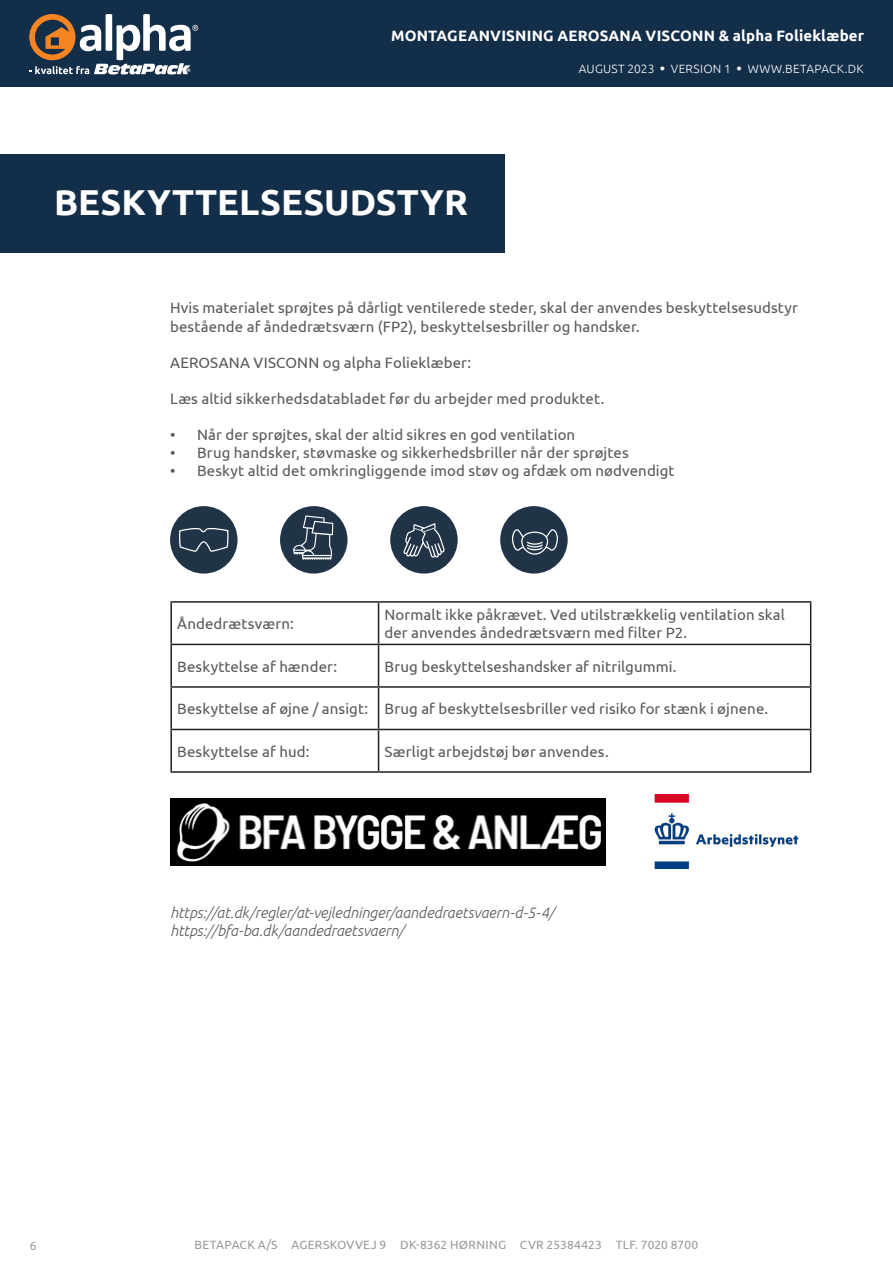
<style>
.page{position:relative;width:893px;height:1263px;background:#fff}
.page>*{position:absolute;margin:0;border:0;box-sizing:border-box;transform-origin:0 0}
.t1{font:700 36px "Ubuntu";letter-spacing:.005em;color:#fff}
.t2{font:15px/18px "Ubuntu";letter-spacing:.01em;color:#57585a}
.t3{font:italic 300 15px "Ubuntu";color:#57585a}
.t4{font:700 15px "Ubuntu";letter-spacing:.01em;color:#fff}
.t5{font:12px "Ubuntu";letter-spacing:.02em;color:#97999c}
.t6{font:300 12px "Ubuntu";letter-spacing:.02em;color:#fff}
.s1{font-family:"Calibri";font-weight:400;font-size:9px}
</style>
<div class="page">
<div style="left:0;top:0;width:893px;height:86px;background:#132e49"></div>
<svg style="left:29px;top:14px;width:169px;height:60px"></svg>
<img style="left:655px;top:794px;width:144px;height:75px">
<img style="left:171px;top:798px;width:435px;height:67px">
<div style="left:390px;top:506px;width:68px;height:68px;background:#213347;border-radius:50%"></div>
<svg style="left:403px;top:523px;width:42px;height:35px"></svg>
<div style="left:280px;top:506px;width:67px;height:68px;background:#213347;border-radius:50%"></div>
<svg style="left:293px;top:515px;width:40px;height:45px"></svg>
<div style="left:500px;top:506px;width:68px;height:68px;background:#213347;border-radius:50%"></div>
<svg style="left:512px;top:529px;width:46px;height:26px"></svg>
<div style="left:170px;top:506px;width:68px;height:68px;background:#213347;border-radius:50%"></div>
<svg style="left:179px;top:528px;width:50px;height:24px"></svg>
<hr style="left:170px;top:601px;width:209px;height:2px;background:#231f20">
<hr style="left:170px;top:603px;width:2px;height:41px;background:#231f20">
<hr style="left:379px;top:601px;width:432px;height:2px;background:#231f20">
<hr style="left:378px;top:603px;width:1px;height:41px;background:#231f20">
<hr style="left:810px;top:603px;width:1px;height:41px;background:#231f20">
<hr style="left:170px;top:644px;width:209px;height:1px;background:#231f20">
<hr style="left:170px;top:645px;width:2px;height:41px;background:#231f20">
<hr style="left:379px;top:644px;width:432px;height:1px;background:#231f20">
<hr style="left:378px;top:645px;width:1px;height:41px;background:#231f20">
<hr style="left:810px;top:645px;width:1px;height:41px;background:#231f20">
<hr style="left:170px;top:686px;width:209px;height:2px;background:#231f20">
<hr style="left:170px;top:688px;width:2px;height:41px;background:#231f20">
<hr style="left:379px;top:686px;width:432px;height:2px;background:#231f20">
<hr style="left:378px;top:688px;width:1px;height:41px;background:#231f20">
<hr style="left:810px;top:688px;width:1px;height:41px;background:#231f20">
<hr style="left:170px;top:729px;width:209px;height:1px;background:#231f20">
<hr style="left:170px;top:730px;width:2px;height:41px;background:#231f20">
<hr style="left:379px;top:729px;width:432px;height:1px;background:#231f20">
<hr style="left:378px;top:730px;width:1px;height:41px;background:#231f20">
<hr style="left:810px;top:730px;width:1px;height:41px;background:#231f20">
<hr style="left:170px;top:771px;width:209px;height:2px;background:#231f20">
<hr style="left:379px;top:771px;width:432px;height:2px;background:#231f20">
<div style="left:0;top:154px;width:504px;height:99px;background:#132e49"></div>
<p class="t4" style="left:391px;top:27px;width:474px">MONTAGEANVISNING AEROSANA VISCONN &amp; alpha Folieklæber</p>
<p class="t1" style="left:54px;top:180px;width:416px">BESKYTTELSESUDSTYR</p>
<p class="t6" style="left:579px;top:61px;width:286px">AUGUST 2023 <span class="s1">●</span> VERSION 1 <span class="s1">●</span> WWW.BETAPACK.DK</p>
<p class="t2" style="left:170px;top:299px;width:629px">Hvis materialet sprøjtes på dårligt ventilerede steder, skal der anvendes beskyttelsesudstyr bestående af åndedrætsværn (FP2), beskyttelsesbriller og handsker.</p>
<p class="t2" style="left:170px;top:353px;width:303px">AEROSANA VISCONN og alpha Folieklæber:</p>
<p class="t2" style="left:170px;top:389px;width:436px">Læs altid sikkerhedsdatabladet før du arbejder med produktet.</p>
<p class="t2" style="left:170px;top:425px;width:407px">• Når der sprøjtes, skal der altid sikres en god ventilation</p>
<p class="t2" style="left:170px;top:443px;width:460px">• Brug handsker, støvmaske og sikkerhedsbriller når der sprøjtes</p>
<p class="t2" style="left:170px;top:461px;width:506px">• Beskyt altid det omkringliggende imod støv og afdæk om nødvendigt</p>
<p class="t2" style="left:177px;top:614px;width:118px">Åndedrætsværn:</p>
<p class="t2" style="left:385px;top:605px;width:402px">Normalt ikke påkrævet. Ved utilstrækkelig ventilation skal der anvendes åndedrætsværn med filter P2.</p>
<p class="t2" style="left:177px;top:657px;width:161px">Beskyttelse af hænder:</p>
<p class="t2" style="left:385px;top:657px;width:293px">Brug beskyttelseshandsker af nitrilgummi.</p>
<p class="t2" style="left:177px;top:699px;width:192px">Beskyttelse af øjne / ansigt:</p>
<p class="t2" style="left:385px;top:699px;width:385px">Brug af beskyttelsesbriller ved risiko for stænk i øjnene.</p>
<p class="t2" style="left:177px;top:742px;width:134px">Beskyttelse af hud:</p>
<p class="t2" style="left:385px;top:742px;width:226px">Særligt arbejdstøj bør anvendes.</p>
<p class="t3" style="left:170px;top:904px;width:386px">https://at.dk/regler/at-vejledninger/aandedraetsvaern-d-5-4/</p>
<p class="t3" style="left:170px;top:922px;width:236px">https://bfa-ba.dk/aandedraetsvaern/</p>
<p class="t5" style="left:30px;top:1238px;width:8px">6</p>
<p class="t5" style="left:195px;top:1238px;width:505px">BETAPACK A/S AGERSKOVVEJ 9 DK-8362 HØRNING CVR 25384423 TLF. 7020 8700</p>
</div>
